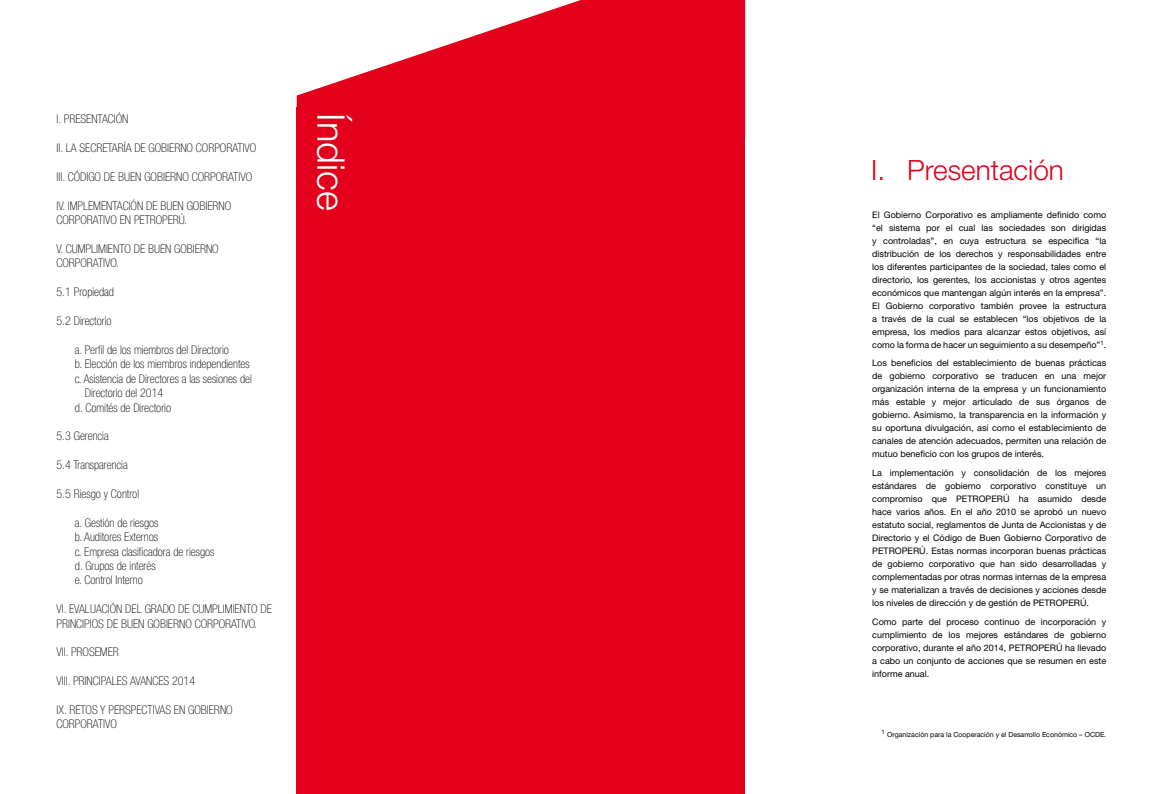
<style>
.page{position:relative;width:1163px;height:794px;background:#fff}
.page>*{position:absolute;margin:0;border:0;box-sizing:border-box;transform-origin:0 0}
.t1{font:300 38px "Helvetica Neue LT Std";color:#fff}
.t2{font:300 28px "Helvetica Neue LT Std";color:#e2001a}
.t3{font:100 condensed 12px/14.4px "Helvetica Neue LT Std";color:#000}
.t4{font:9px/13px "Helvetica Neue LT Std";color:#000;text-align:justify}
.t5{font:7px "Helvetica Neue LT Std";color:#000}
</style>
<div class="page">
<div style="left:297px;top:108px;width:448px;height:686px;background:#e2001a"></div>
<svg style="left:297px;top:0;width:448px;height:108px;fill:#e2001a"></svg>
<h3 class="t3" style="left:56px;top:112px;width:73px">I. PRESENTACIÓN</h3>
<h3 class="t3" style="left:56px;top:141px;width:201px">II. LA SECRETARÍA DE GOBIERNO CORPORATIVO</h3>
<h3 class="t3" style="left:56px;top:169px;width:197px">III. CÓDIGO DE BUEN GOBIERNO CORPORATIVO</h3>
<h3 class="t3" style="left:56px;top:198px;width:176px">IV. IMPLEMENTACIÓN DE BUEN GOBIERNO<br>CORPORATIVO EN PETROPERÚ.</h3>
<h3 class="t3" style="left:56px;top:241px;width:164px">V. CUMPLIMIENTO DE BUEN GOBIERNO<br>CORPORATIVO.</h3>
<h3 class="t3" style="left:56px;top:285px;width:59px">5.1 Propiedad</h3>
<h3 class="t3" style="left:56px;top:313px;width:57px">5.2 Directorio</h3>
<h3 class="t3" style="left:75px;top:342px;width:155px">a. Perfil de los miembros del Directorio</h3>
<h3 class="t3" style="left:75px;top:357px;width:176px">b. Elección de los miembros independientes</h3>
<h3 class="t3" style="left:75px;top:371px;width:178px">c. Asistencia de Directores a las sesiones del</h3>
<h3 class="t3" style="left:85px;top:385px;width:80px">Directorio del 2014</h3>
<h3 class="t3" style="left:75px;top:400px;width:98px">d. Comités de Directorio</h3>
<h3 class="t3" style="left:56px;top:429px;width:54px">5.3 Gerencia</h3>
<h3 class="t3" style="left:56px;top:457px;width:73px">5.4 Transparencia</h3>
<h3 class="t3" style="left:56px;top:486px;width:84px">5.5 Riesgo y Control</h3>
<h3 class="t3" style="left:75px;top:515px;width:141px">a. Gestión de riesgos<br>b. Auditores Externos<br>c. Empresa clasificadora de riesgos d. Grupos de interés<br>e. Control Interno</h3>
<h3 class="t3" style="left:56px;top:601px;width:217px">VI. EVALUACIÓN DEL GRADO DE CUMPLIMIENTO DE<br>PRINCIPIOS DE BUEN GOBIERNO CORPORATIVO.</h3>
<h3 class="t3" style="left:56px;top:645px;width:64px">VII. PROSEMER</h3>
<h3 class="t3" style="left:56px;top:673px;width:140px">VIII. PRINCIPALES AVANCES 2014</h3>
<h3 class="t3" style="left:56px;top:702px;width:178px">IX. RETOS Y PERSPECTIVAS EN GOBIERNO<br>CORPORATIVO</h3>
<h1 class="t1" style="left:354px;top:113px;width:99px;rotate:90deg">Índice</h1>
<h2 class="t2" style="left:871px;top:153px;width:194px">I. Presentación</h2>
<p class="t4" style="left:872px;top:208px;width:235px">El Gobierno Corporativo es ampliamente definido como “el sistema por el cual las sociedades son dirigidas y controladas”, en cuya estructura se especifica “la distribución de los derechos y responsabilidades entre los diferentes participantes de la sociedad, tales como el directorio, los gerentes, los accionistas y otros agentes económicos que mantengan algún interés en la empresa”.<br>El Gobierno corporativo también provee la estructura a través de la cual se establecen “los objetivos de la empresa, los medios para alcanzar estos objetivos, así como la forma de hacer un seguimiento a su desempeño”<sup>1</sup>.</p>
<p class="t4" style="left:872px;top:356px;width:235px">Los beneficios del establecimiento de buenas prácticas de gobierno corporativo se traducen en una mejor organización interna de la empresa y un funcionamiento más estable y mejor articulado de sus órganos de gobierno. Asimismo, la transparencia en la información y su oportuna divulgación, así como el establecimiento de canales de atención adecuados, permiten una relación de mutuo beneficio con los grupos de interés.</p>
<p class="t4" style="left:872px;top:466px;width:235px">La implementación y consolidación de los mejores estándares de gobierno corporativo constituye un compromiso que PETROPERÚ ha asumido desde hace varios años. En el año 2010 se aprobó un nuevo estatuto social, reglamentos de Junta de Accionistas y de Directorio y el Código de Buen Gobierno Corporativo de PETROPERÚ. Estas normas incorporan buenas prácticas de gobierno corporativo que han sido desarrolladas y complementadas por otras normas internas de la empresa y se materializan a través de decisiones y acciones desde los niveles de dirección y de gestión de PETROPERÚ.</p>
<p class="t4" style="left:872px;top:615px;width:235px">Como parte del proceso continuo de incorporación y cumplimiento de los mejores estándares de gobierno corporativo, durante el año 2014, PETROPERÚ ha llevado a cabo un conjunto de acciones que se resumen en este informe anual.</p>
<p class="t5" style="left:881px;top:730px;width:226px"><sup>1</sup> Organización para la Cooperación y el Desarrollo Económico – OCDE.</p>
</div>
